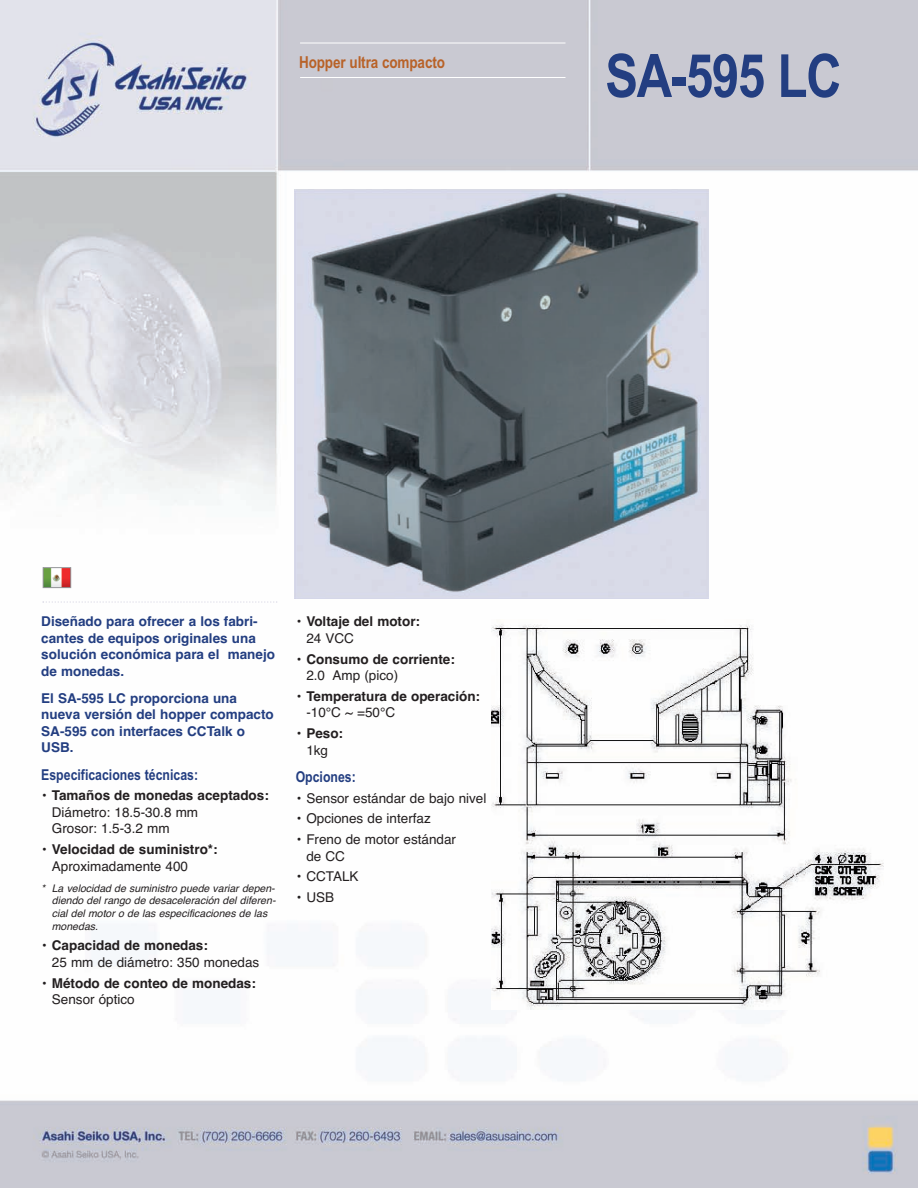
<style>
.page{position:relative;width:918px;height:1188px;background:#fff}
.page>*{position:absolute;margin:0;border:0;box-sizing:border-box;transform-origin:0 0}
.t1{font:700 60px "Arial Narrow";letter-spacing:-.025em;color:#233e81}
.t2{font:700 16.5px "Arial Narrow";letter-spacing:-.01em;color:#b86228}
.t3{font:700 15px "Arial Narrow";color:#233e81}
.t4{font:13.5px/16.5px "Helvetica";color:#231f20}
.t5{font:700 13.5px/16.5px "Helvetica";color:#233e81}
.t6{font:700 13.5px "Helvetica";color:#231f20}
.t7{font:italic 10.5px/12.6px "Helvetica";color:#231f20}
</style>
<div class="page">
<img style="left:0;top:0;width:918px;height:1188px">
<svg style="left:43px;top:601px;width:234px;height:2px"></svg>
<hr style="left:300px;top:43px;width:266px;height:1px;background:#fff">
<hr style="left:300px;top:77px;width:266px;height:1px;background:#fff">
<img style="left:294px;top:190px;width:415px;height:408px">
<img style="left:491px;top:620px;width:392px;height:390px">
<img style="left:45px;top:569px;width:24px;height:17px">
<div style="left:43px;top:567px;width:28px;height:21px;border:1px solid #939598"></div>
<p class="t2" style="left:299px;top:53px;width:147px">Hopper ultra compacto</p>
<h1 class="t1" style="left:605px;top:41px;width:238px">SA-595 LC</h1>
<p class="t5" style="left:41px;top:613px;width:235px">Diseñado para ofrecer a los fabri&shy;cantes de equipos originales una solución económica para el manejo de monedas.</p>
<p class="t5" style="left:41px;top:690px;width:234px">El SA-595 LC proporciona una nueva versión del hopper compacto<br>SA-595 con interfaces CCTalk o<br>USB.</p>
<p class="t3" style="left:41px;top:766px;width:158px">Especificaciones técnicas:</p>
<p class="t6" style="left:41px;top:788px;width:229px">• Tamaños de monedas aceptados:</p>
<p class="t4" style="left:52px;top:804px;width:148px">Diámetro: 18.5-30.8 mm<br>Grosor: 1.5-3.2 mm</p>
<p class="t6" style="left:41px;top:842px;width:178px">• Velocidad de suministro*:</p>
<p class="t4" style="left:52px;top:858px;width:138px">Aproximadamente 400</p>
<p class="t7" style="left:52px;top:882px;width:229px;text-indent:-11px">* Lavelocidaddesuministropuedevariardepen&shy;diendodelrangodedesaceleracióndeldiferen&shy;cialdelmotorodelasespecificacionesdelas monedas.</p>
<p class="t6" style="left:41px;top:938px;width:168px">• Capacidad de monedas:</p>
<p class="t4" style="left:52px;top:954px;width:209px">25 mm de diámetro: 350 monedas</p>
<p class="t6" style="left:41px;top:975px;width:216px">• Método de conteo de monedas:</p>
<p class="t4" style="left:52px;top:991px;width:84px">Sensor óptico</p>
<p class="t6" style="left:296px;top:614px;width:126px">• Voltaje del motor:</p>
<p class="t4" style="left:306px;top:630px;width:49px">24 VCC</p>
<p class="t6" style="left:296px;top:651px;width:161px">• Consumo de corriente:</p>
<p class="t4" style="left:306px;top:667px;width:93px">2.0 Amp (pico)</p>
<p class="t6" style="left:296px;top:688px;width:186px">• Temperatura de operación:</p>
<p class="t4" style="left:306px;top:704px;width:90px">-10°C ~ =50°C</p>
<p class="t6" style="left:296px;top:726px;width:49px">• Peso:</p>
<p class="t4" style="left:306px;top:742px;width:23px">1kg</p>
<p class="t3" style="left:296px;top:768px;width:62px">Opciones:</p>
<p class="t4" style="left:296px;top:790px;width:192px">• Sensor estándar de bajo nivel</p>
<p class="t4" style="left:296px;top:810px;width:137px">• Opciones de interfaz</p>
<p class="t4" style="left:306px;top:831px;width:151px;text-indent:-11px">• Freno de motor estándar de CC</p>
<p class="t4" style="left:296px;top:868px;width:64px">• CCTALK</p>
<p class="t4" style="left:296px;top:889px;width:40px">• USB</p>
</div>
